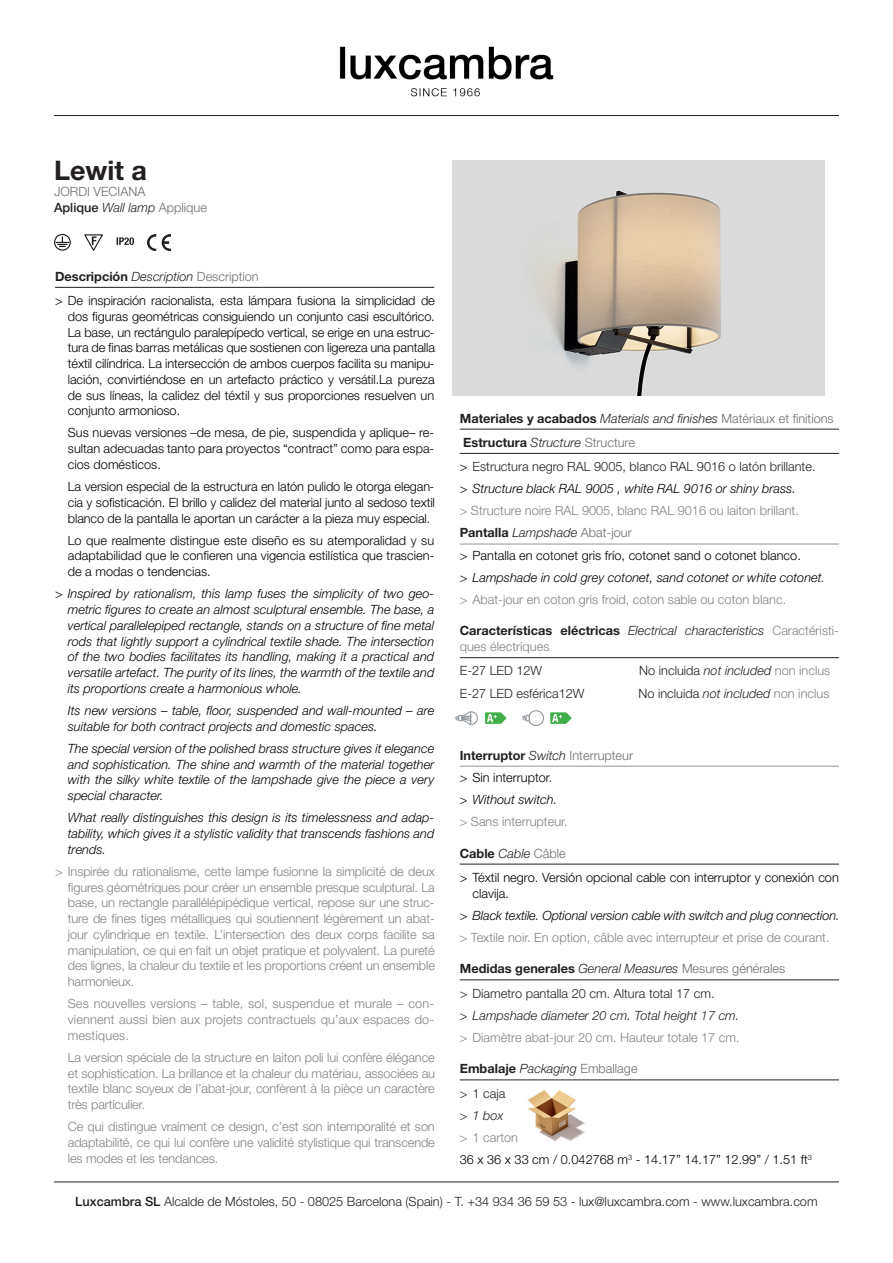
<style>
.page{position:relative;width:893px;height:1263px;background:#fff}
.page>*{position:absolute;margin:0;border:0;box-sizing:border-box;transform-origin:0 0}
.t1{font:700 27px "Helvetica Neue LT Std";color:#231f20}
.t2{font:300 12.75px/15.8px "Helvetica Neue LT Std";color:#808285;text-align:justify}
.t3{font:300 12.75px/15.8px "Helvetica Neue LT Std";color:#000;text-align:justify}
.t4{font:italic 300 12.75px/15.8px "Helvetica Neue LT Std";color:#000;text-align:justify}
.t5{font:300 12.75px/24.3px "Helvetica Neue LT Std";color:#231f20}
.t6{font:italic 300 12.75px/24.3px "Helvetica Neue LT Std";color:#231f20}
.t7{font:300 12.75px/15.8px "Helvetica Neue LT Std";color:#6c6d70}
.s1{font-weight:500;color:#231f20}
.s2{font-style:italic;color:#231f20}
.s3{font-weight:700;color:#231f20}
.s4{color:#6c6d70}
.s5{font-style:normal}
.s6{font-weight:700}
.s7{font-style:italic}
.s8{color:#000}
.s9{font-style:italic;color:#000}
.s10{font-style:normal;color:#808285}
.s11{color:#231f20}
.s12{font-weight:700;font-style:normal}
.s13{font-style:normal;color:#6c6d70}
.s14{color:#808285}
.s15{font-weight:500}
</style>
<div class="page">
<img style="left:453px;top:161px;width:372px;height:234px">
<hr style="left:55px;top:287px;width:379px;height:1px;background:#231f20">
<hr style="left:460px;top:429px;width:379px;height:1px;background:#231f20">
<hr style="left:460px;top:453px;width:379px;height:1px;background:#231f20">
<hr style="left:460px;top:544px;width:379px;height:1px;background:#939598">
<hr style="left:460px;top:657px;width:379px;height:1px;background:#231f20">
<hr style="left:460px;top:766px;width:379px;height:1px;background:#939598">
<hr style="left:460px;top:864px;width:379px;height:1px;background:#231f20">
<hr style="left:460px;top:979px;width:379px;height:1px;background:#231f20">
<hr style="left:460px;top:1080px;width:379px;height:1px;background:#231f20">
<svg style="left:56px;top:236px;width:13px;height:11px"></svg>
<div style="left:54px;top:234px;width:17px;height:17px;border:1px solid #231f20;border-radius:50%"></div>
<svg style="left:84px;top:234px;width:19px;height:17px"></svg>
<svg style="left:117px;top:237px;width:17px;height:8px"></svg>
<img style="left:148px;top:234px;width:23px;height:17px">
<hr style="left:54px;top:1182px;width:785px;height:1px;background:#231f20">
<img style="left:339px;top:46px;width:215px;height:51px">
<hr style="left:54px;top:115px;width:785px;height:1px;background:#231f20">
<svg style="left:455px;top:711px;width:23px;height:14px"></svg>
<svg style="left:485px;top:712px;width:22px;height:12px"></svg>
<svg style="left:550px;top:712px;width:22px;height:12px"></svg>
<svg style="left:522px;top:710px;width:22px;height:16px"></svg>
<img style="left:528px;top:1090px;width:57px;height:52px">
<h1 class="t1" style="left:54px;top:154px;width:94px">Lewit a</h1>
<p class="t7" style="left:54px;top:183px;width:155px">JORDI VECIANA<br><span class="s1">Aplique</span> <span class="s2">Wall lamp</span> Applique</p>
<p class="t3" style="left:55px;top:264px;width:381px;line-height:24.3px"><span class="s3">Descripción</span> <span class="s2">Description</span> <span class="s4">Description<br></span>&gt; De inspiración racionalista, esta lámpara fusiona la simplicidad de</p>
<p class="t3" style="left:68px;top:308px;width:369px">dos figuras geométricas consiguiendo un conjunto casi escultórico.<br>La base, un rectángulo paralepípedo vertical, se erige en una estruc&shy;tura de finas barras metálicas que sostienen con ligereza una pantalla téxtil cilíndrica. La intersección de ambos cuerpos facilita su manipu&shy;lación, convirtiéndose en un artefacto práctico y versátil.La pureza de sus líneas, la calidez del téxtil y sus proporciones resuelven un conjunto armonioso.</p>
<p class="t3" style="left:68px;top:425px;width:368px">Sus nuevas versiones –de mesa, de pie, suspendida y aplique– re&shy;sultan adecuadas tanto para proyectos “contract” como para espa&shy;cios domésticos.</p>
<p class="t3" style="left:68px;top:478px;width:369px">La version especial de la estructura en latón pulido le otorga elegan&shy;cia y sofisticación. El brillo y calidez del material junto al sedoso textil blanco de la pantalla le aportan un carácter a la pieza muy especial.</p>
<p class="t3" style="left:68px;top:532px;width:368px">Lo que realmente distingue este diseño es su atemporalidad y su adaptabilidad que le confieren una vigencia estilística que trascien&shy;de a modas o tendencias.</p>
<p class="t4" style="left:68px;top:586px;width:368px;text-indent:-13px"><span class="s5">&gt;</span> Inspired by rationalism, this lamp fuses the simplicity of two geo&shy;metric figures to create an almost sculptural ensemble. The base, a vertical parallelepiped rectangle, stands on a structure of fine metal rods that lightly support a cylindrical textile shade. The intersection of the two bodies facilitates its handling, making it a practical and versatile artefact. The purity of its lines, the warmth of the textile and its proportions create a harmonious whole.</p>
<p class="t4" style="left:68px;top:702px;width:368px">Its new versions – table, floor, suspended and wall-mounted – are suitable for both contract projects and domestic spaces.</p>
<p class="t4" style="left:68px;top:740px;width:368px">The special version of the polished brass structure gives it elegance and sophistication. The shine and warmth of the material together with the silky white textile of the lampshade give the piece a very special character.</p>
<p class="t4" style="left:68px;top:810px;width:368px">What really distinguishes this design is its timelessness and adap&shy;tability, which gives it a stylistic validity that transcends fashions and trends.</p>
<p class="t2" style="left:68px;top:863px;width:369px;text-indent:-13px">&gt; Inspirée du rationalisme, cette lampe fusionne la simplicité de deux figures géométriques pour créer un ensemble presque sculptural. La base, un rectangle parallélépipédique vertical, repose sur une struc&shy;ture de fines tiges métalliques qui soutiennent légèrement un abat&shy;jour cylindrique en textile. L’intersection des deux corps facilite sa manipulation, ce qui en fait un objet pratique et polyvalent. La pureté des lignes, la chaleur du textile et les proportions créent un ensemble harmonieux.</p>
<p class="t2" style="left:68px;top:995px;width:368px">Ses nouvelles versions – table, sol, suspendue et murale – con&shy;viennent aussi bien aux projets contractuels qu’aux espaces do&shy;mestiques.</p>
<p class="t2" style="left:68px;top:1049px;width:369px">La version spéciale de la structure en laiton poli lui confère élégance et sophistication. La brillance et la chaleur du matériau, associées au textile blanc soyeux de l’abat-jour, confèrent à la pièce un caractère très particulier.</p>
<p class="t2" style="left:68px;top:1118px;width:369px">Ce qui distingue vraiment ce design, c’est son intemporalité et son adaptabilité, ce qui lui confère une validité stylistique qui transcende les modes et les tendances.</p>
<p class="t5" style="left:460px;top:406px;width:375px"><span class="s6">Materiales y acabados</span> <span class="s7">Materials and finishes</span> <span class="s4">Matériaux et finitions<br></span><span class="s6">Estructura</span> <span class="s7">Structure</span> <span class="s4">Structure<br></span><span class="s8">&gt;</span> Estructura negro RAL 9005, blanco RAL 9016 o latón brillante.</p>
<p class="t2" style="left:460px;top:477px;width:367px;line-height:22.2px;text-align:left"><span class="s8">&gt;</span> <span class="s9">Structure black RAL 9005 , white RAL 9016 or shiny brass.<br></span>&gt; Structure noire RAL 9005, blanc RAL 9016 ou laiton brillant.<br><span class="s3">Pantalla</span> <span class="s2">Lampshade</span> <span class="s4">Abat-jour<br></span><span class="s8">&gt; Pantalla en cotonet gris frío, cotonet sand o cotonet blanco.<br>&gt;</span> <span class="s9">Lampshade in cold grey cotonet, sand cotonet or white cotonet. </span>&gt; Abat-jour en coton gris froid, coton sable ou coton blanc.</p>
<p class="t2" style="left:460px;top:623px;width:381px"><span class="s3">Características eléctricas</span> <span class="s2">Electrical characteristics</span> Caractéristi&shy;ques électriques</p>
<p class="t5" style="left:460px;top:659px;width:126px;line-height:22.2px">E-27 LED 12W<br>E-27 LED esférica12W</p>
<p class="t6" style="left:639px;top:658px;width:193px"><span class="s5">No incluida</span> not included <span class="s10">non inclus</span></p>
<p class="t6" style="left:638px;top:681px;width:193px"><span class="s5">No incluida</span> not included <span class="s10">non inclus</span></p>
<p class="t2" style="left:460px;top:744px;width:175px;line-height:22.2px;text-align:left"><span class="s3">Interruptor</span> <span class="s2">Switch</span> <span class="s4">Interrupteur </span><span class="s8">&gt; Sin interruptor.<br>&gt;</span> <span class="s9">Without switch.<br></span>&gt; Sans interrupteur.</p>
<p class="t3" style="left:460px;top:840px;width:381px;line-height:24.3px"><span class="s3">Cable</span> <span class="s2">Cable</span> <span class="s4">Câble<br></span>&gt; Téxtil negro. Versión opcional cable con interruptor y conexión con</p>
<p class="t4" style="left:460px;top:882px;width:381px;line-height:22.2px;text-align:left;text-indent:13px"><span class="s5">clavija.<br>&gt;</span> Black textile. Optional version cable with switch and plug connection. <span class="s10">&gt; Textile noir. En option, câble avec interrupteur et prise de courant.</span></p>
<p class="t5" style="left:460px;top:956px;width:327px"><span class="s6">Medidas generales</span> <span class="s7">General Measures</span> <span class="s4">Mesures générales </span>&gt; Diametro pantalla 20 cm. Altura total 17 cm.</p>
<p class="t2" style="left:460px;top:1004px;width:281px;line-height:22.2px"><span class="s11">&gt;</span> <span class="s2">Lampshade diameter 20 cm. Total height 17 cm. </span>&gt; Diamètre abat-jour 20 cm. Hauteur totale 17 cm.</p>
<p class="t6" style="left:460px;top:1056px;width:179px"><span class="s12">Embalaje</span> Packaging <span class="s13">Emballage </span><span class="s5">&gt; 1 caja</span></p>
<p class="t3" style="left:460px;top:1104px;width:354px;line-height:22px;text-align:left"><span class="s11">&gt;</span> <span class="s2">1 box<br></span><span class="s14">&gt; 1 carton<br></span>36 x 36 x 33 cm / 0.042768 m<sup>3</sup> - 14.17” 14.17” 12.99” / 1.51 ft<sup>3</sup></p>
<p class="t5" style="left:75px;top:1189px;width:744px"><span class="s15">Luxcambra SL</span> Alcalde de Móstoles, 50 - 08025 Barcelona (Spain) - T. +34 934 36 59 53 - lux@luxcambra.com - www.luxcambra.com</p>
</div>
